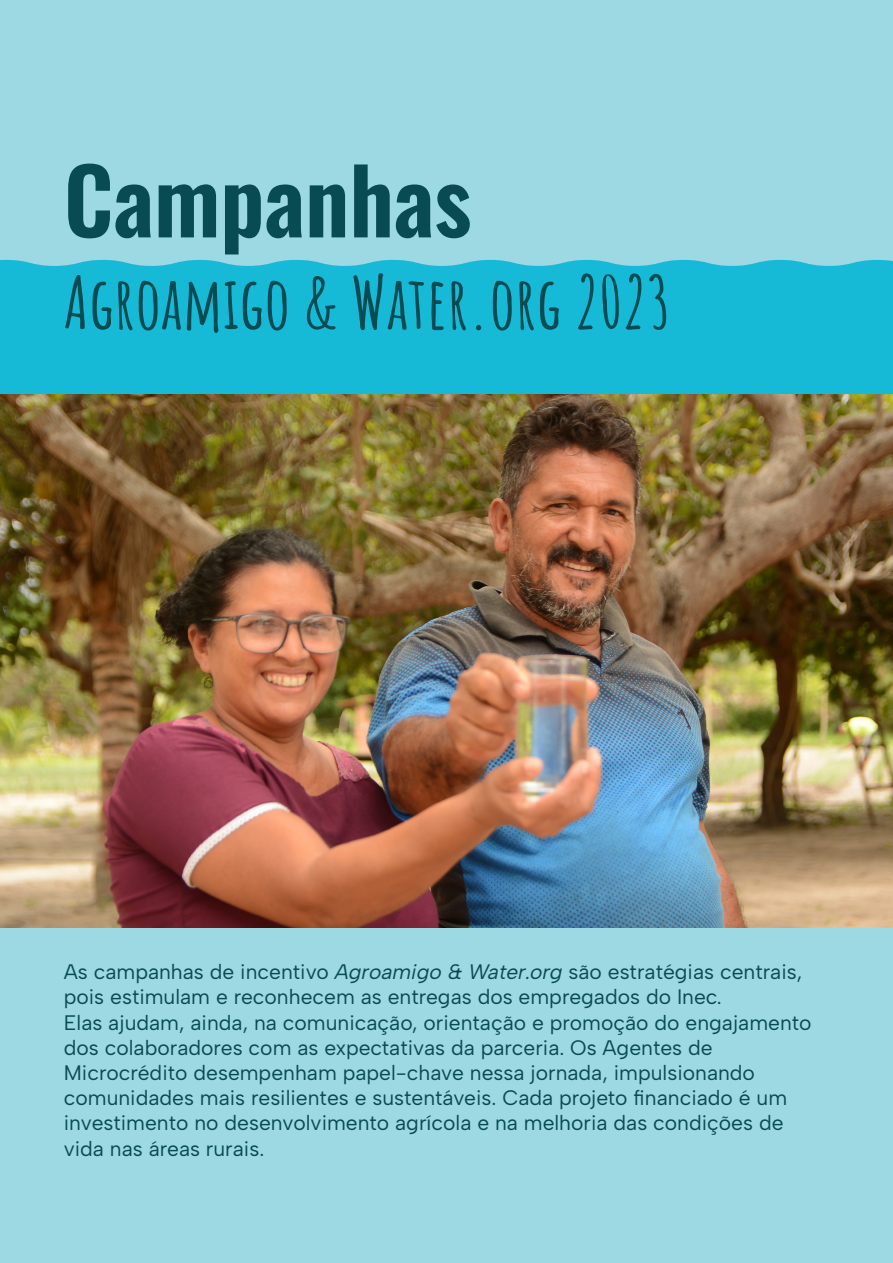
<style>
.page{position:relative;width:893px;height:1263px;background:#9dd9e3}
.page>*{position:absolute;margin:0;border:0;box-sizing:border-box;transform-origin:0 0}
.t1{font:600 90px "Oswald";color:#094b52}
.t2{font:700 72px "Amatic SC";color:#094b52}
.t3{font:21px/25.2px "Albert Sans";color:#094b52}
.s1{font-style:italic}
</style>
<div class="page">
<img style="left:0;top:393px;width:893px;height:534px">
<div style="left:0;top:259px;width:893px;height:134px;background:#17bad6"></div>
<p class="t1" style="left:64px;top:154px;width:409px">Campanhas</p>
<p class="t2" style="left:64px;top:247px;width:609px">Agroamigo &amp; Water.org 2023</p>
<p class="t3" style="left:64px;top:959px;width:740px">As campanhas de incentivo <span class="s1">Agroamigo &amp; Water.org</span> são estratégias centrais, pois estimulam e reconhecem as entregas dos empregados do Inec.</p>
<p class="t3" style="left:64px;top:1010px;width:749px">Elas ajudam, ainda, na comunicação, orientação e promoção do engajamento dos colaboradores com as expectativas da parceria. Os Agentes de Microcrédito desempenham papel-chave nessa jornada, impulsionando comunidades mais resilientes e sustentáveis. Cada projeto financiado é um investimento no desenvolvimento agrícola e na melhoria das condições de vida nas áreas rurais.</p>
</div>
